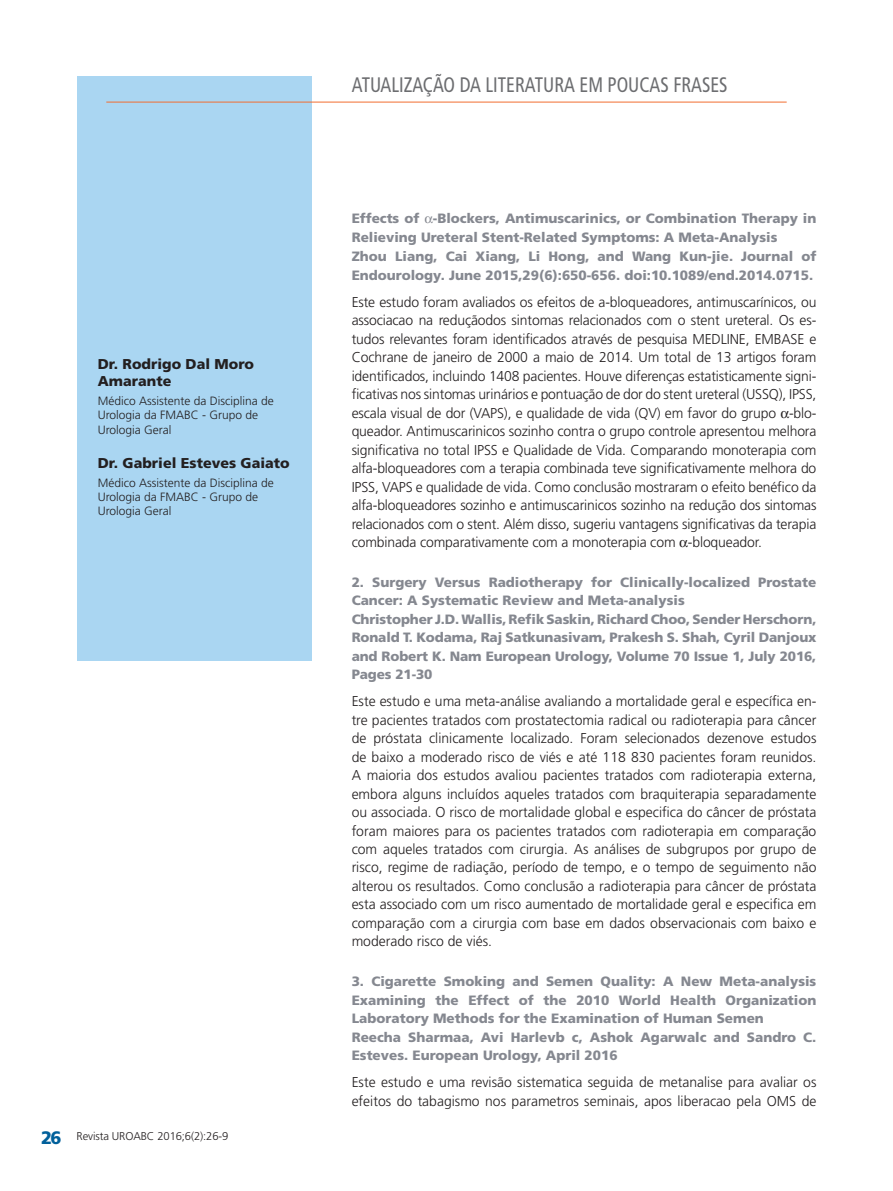
<style>
.page{position:relative;width:893px;height:1191px;background:#fff}
.page>*{position:absolute;margin:0;border:0;box-sizing:border-box;transform-origin:0 0}
.t1{font:condensed 21px "Frutiger LT Std";color:#6c6d70;scale:.9 1}
._2_Texto{font:300 14.25px/18.5px "Frutiger LT Std";color:#231f20;text-align:justify}
._1_2_Autor_nome{font:900 14.25px/17.1px "Frutiger LT Std";color:#231f20}
._3_2_Intertitulo_2{font:900 13.5px/18.5px "Frutiger LT Std";color:#858890}
._1_3_Autor_titulação{font:300 12px/14.4px "Frutiger LT Std";color:#231f20}
.t2{font:300 11.25px "Frutiger LT Std";letter-spacing:-.01em;color:#231f20}
.s1{font-weight:900;font-size:18px;color:#01609b}
</style>
<div class="page">
<div style="left:77px;top:77px;width:234px;height:584px;background:#aad6f2"></div>
<hr style="left:106px;top:102px;width:681px;height:1px;background:#f36e31">
<p class="_1_2_Autor_nome" style="left:98px;top:356px;width:158px">Dr. Rodrigo Dal Moro<br>Amarante</p>
<p class="_1_3_Autor_titulação" style="left:98px;top:394px;width:178px">Médico Assistente da Disciplina de<br>Urologia da FMABC - Grupo de<br>Urologia Geral</p>
<p class="_1_2_Autor_nome" style="left:98px;top:454px;width:193px">Dr. Gabriel Esteves Gaiato</p>
<p class="_1_3_Autor_titulação" style="left:98px;top:475px;width:178px">Médico Assistente da Disciplina de<br>Urologia da FMABC - Grupo de<br>Urologia Geral</p>
<p class="t2" style="left:41px;top:1130px;width:189px"><span class="s1">26</span> Revista UROABC 2016;6(2):26-9</p>
<h1 class="t1" style="left:352px;top:73px;width:419px">ATUALIZAÇÃO DA LITERATURA EM POUCAS FRASES</h1>
<p class="_3_2_Intertitulo_2" style="left:352px;top:209px;width:466px;line-height:18.9px">Effects of -Blockers, Antimuscarinics, or Combination Therapy in<br>Relieving Ureteral Stent-Related Symptoms: A Meta-Analysis</p>
<p class="_3_2_Intertitulo_2" style="left:352px;top:247px;width:466px;line-height:18.9px">Zhou Liang, Cai Xiang, Li Hong, and Wang Kun-jie. Journal of<br>Endourology. June 2015,29(6):650-656. doi:10.1089/end.2014.0715.</p>
<p class="_2_Texto" style="left:352px;top:293px;width:466px">Este estudo foram avaliados os efeitos de a-bloqueadores, antimuscarínicos, ou associacao na reduçãodos sintomas relacionados com o stent ureteral. Os es&shy;tudos relevantes foram identificados através de pesquisa MEDLINE, EMBASE e Cochrane de janeiro de 2000 a maio de 2014. Um total de 13 artigos foram identificados, incluindo 1408 pacientes. Houve diferenças estatisticamente signi&shy;ficativas nos sintomas urinários e pontuação de dor do stent ureteral (USSQ), IPSS, escala visual de dor (VAPS), e qualidade de vida (QV) em favor do grupo -blo&shy;queador. Antimuscarinicos sozinho contra o grupo controle apresentou melhora significativa no total IPSS e Qualidade de Vida. Comparando monoterapia com alfa-bloqueadores com a terapia combinada teve significativamente melhora do IPSS, VAPS e qualidade de vida. Como conclusão mostraram o efeito benéfico da alfa-bloqueadores sozinho e antimuscarinicos sozinho na redução dos sintomas relacionados com o stent. Além disso, sugeriu vantagens significativas da terapia combinada comparativamente com a monoterapia com -bloqueador.</p>
<p class="_3_2_Intertitulo_2" style="left:352px;top:573px;width:466px">2. Surgery Versus Radiotherapy for Clinically-localized Prostate<br>Cancer: A Systematic Review and Meta-analysis</p>
<p class="_3_2_Intertitulo_2" style="left:352px;top:610px;width:466px;text-align:justify">Christopher J.D. Wallis, Refik Saskin, Richard Choo, Sender Herschorn, Ronald T. Kodama, Raj Satkunasivam, Prakesh S. Shah, Cyril Danjoux and Robert K. Nam European Urology, Volume 70 Issue 1, July 2016, Pages 21-30</p>
<p class="_2_Texto" style="left:352px;top:692px;width:466px">Este estudo e uma meta-análise avaliando a mortalidade geral e específica en&shy;tre pacientes tratados com prostatectomia radical ou radioterapia para câncer de próstata clinicamente localizado. Foram selecionados dezenove estudos de baixo a moderado risco de viés e até 118 830 pacientes foram reunidos.<br>A maioria dos estudos avaliou pacientes tratados com radioterapia externa, embora alguns incluídos aqueles tratados com braquiterapia separadamente ou associada. O risco de mortalidade global e especifica do câncer de próstata foram maiores para os pacientes tratados com radioterapia em comparação com aqueles tratados com cirurgia. As análises de subgrupos por grupo de risco, regime de radiação, período de tempo, e o tempo de seguimento não alterou os resultados. Como conclusão a radioterapia para câncer de próstata esta associado com um risco aumentado de mortalidade geral e especifica em comparação com a cirurgia com base em dados observacionais com baixo e moderado risco de viés.</p>
<p class="_3_2_Intertitulo_2" style="left:352px;top:972px;width:466px;text-align:justify">3. Cigarette Smoking and Semen Quality: A New Meta-analysis Examining the Effect of the 2010 World Health Organization Laboratory Methods for the Examination of Human Semen</p>
<p class="_3_2_Intertitulo_2" style="left:352px;top:1027px;width:466px">Reecha Sharmaa, Avi Harlevb c, Ashok Agarwalc and Sandro C.<br>Esteves. European Urology, April 2016</p>
<p class="_2_Texto" style="left:352px;top:1072px;width:466px;line-height:18.9px">Este estudo e uma revisão sistematica seguida de metanalise para avaliar os efeitos do tabagismo nos parametros seminais, apos liberacao pela OMS de</p>
</div>
